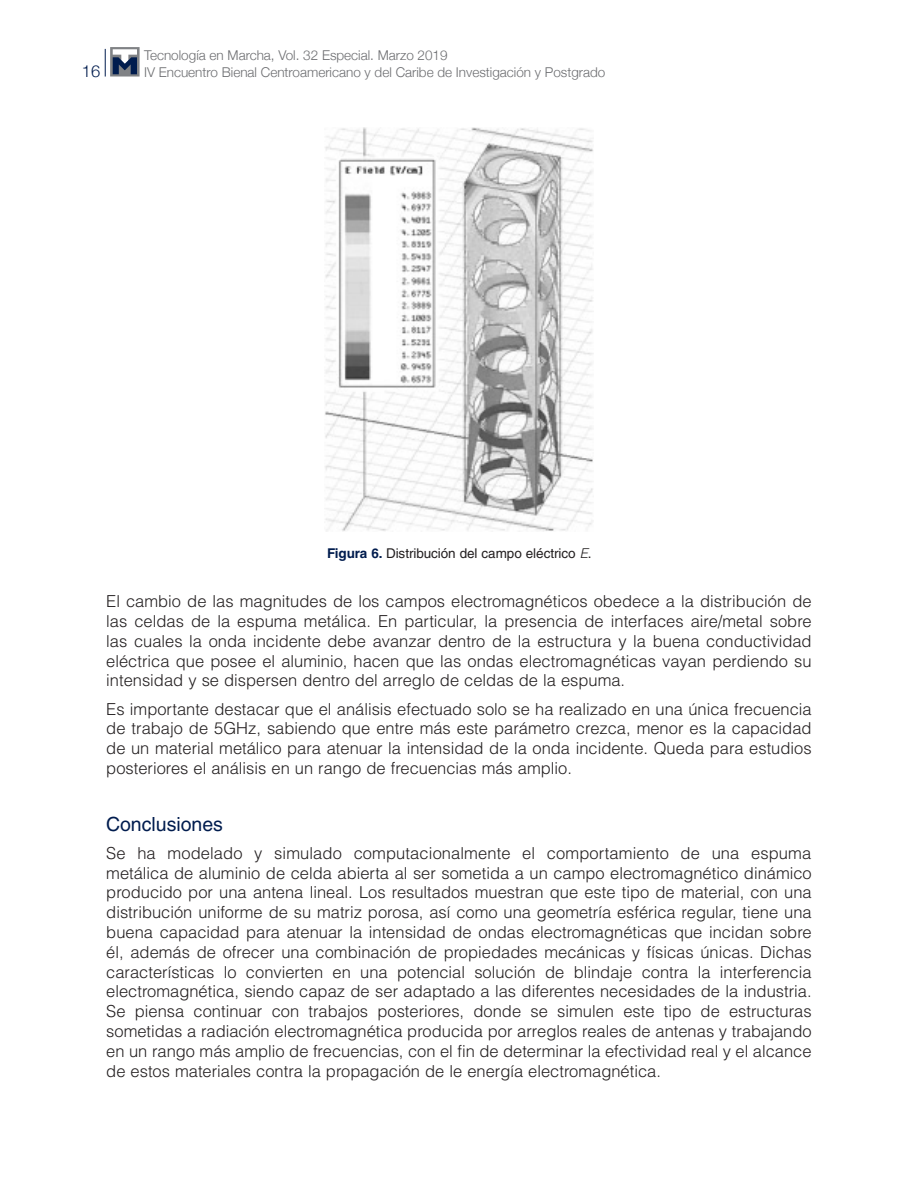
<style>
.page{position:relative;width:918px;height:1188px;background:#fff}
.page>*{position:absolute;margin:0;border:0;box-sizing:border-box;transform-origin:0 0}
._7subtitulo{font:19.5px "Helvetica LT Std";color:#001c4e}
._6texto{font:300 16.5px/19.8px "Helvetica LT Std";color:#231f20;text-align:justify}
.t1{font:300 16.5px "Helvetica Neue";color:#001c4e}
.t2{font:300 13.5px "Helvetica Neue";color:#6c6d70}
._9tituloscuadros{font:13.5px "Helvetica LT Std";letter-spacing:-.005em;color:#231f20}
.s1{font-weight:700;color:#001c4e}
.s2{font-weight:300;font-style:italic}
</style>
<div class="page">
<svg style="left:105px;top:49px;width:1px;height:28px"></svg>
<svg style="left:110px;top:47px;width:30px;height:30px"></svg>
<svg style="left:113px;top:49px;width:24px;height:25px"></svg>
<img style="left:325px;top:128px;width:268px;height:403px">
<p class="t2" style="left:144px;top:45px;width:305px">Tecnología en Marcha, Vol. 32 Especial. Marzo 2019</p>
<p class="t1" style="left:82px;top:57px;width:20px">16</p>
<p class="t2" style="left:144px;top:61px;width:463px">IV Encuentro Bienal Centroamericano y del Caribe de Investigación y Postgrado</p>
<p class="_9tituloscuadros" style="left:327px;top:545px;width:266px"><span class="s1">Figura 6.</span> Distribución del campo eléctrico <span class="s2">E</span>.</p>
<p class="_6texto" style="left:106px;top:591px;width:707px">El cambio de las magnitudes de los campos electromagnéticos obedece a la distribución de las celdas de la espuma metálica. En particular, la presencia de interfaces aire/metal sobre las cuales la onda incidente debe avanzar dentro de la estructura y la buena conductividad eléctrica que posee el aluminio, hacen que las ondas electromagnéticas vayan perdiendo su intensidad y se dispersen dentro del arreglo de celdas de la espuma.</p>
<p class="_6texto" style="left:106px;top:699px;width:707px">Es importante destacar que el análisis efectuado solo se ha realizado en una única frecuencia de trabajo de 5GHz, sabiendo que entre más este parámetro crezca, menor es la capacidad de un material metálico para atenuar la intensidad de la onda incidente. Queda para estudios posteriores el análisis en un rango de frecuencias más amplio.</p>
<p class="_7subtitulo" style="left:106px;top:812px;width:118px">Conclusiones</p>
<p class="_6texto" style="left:106px;top:843px;width:707px">Se ha modelado y simulado computacionalmente el comportamiento de una espuma metálica de aluminio de celda abierta al ser sometida a un campo electromagnético dinámico producido por una antena lineal. Los resultados muestran que este tipo de material, con una distribución uniforme de su matriz porosa, así como una geometría esférica regular, tiene una buena capacidad para atenuar la intensidad de ondas electromagnéticas que incidan sobre él, además de ofrecer una combinación de propiedades mecánicas y físicas únicas. Dichas características lo convierten en una potencial solución de blindaje contra la interferencia electromagnética, siendo capaz de ser adaptado a las diferentes necesidades de la industria.<br>Se piensa continuar con trabajos posteriores, donde se simulen este tipo de estructuras sometidas a radiación electromagnética producida por arreglos reales de antenas y trabajando en un rango más amplio de frecuencias, con el fin de determinar la efectividad real y el alcance de estos materiales contra la propagación de le energía electromagnética.</p>
</div>
